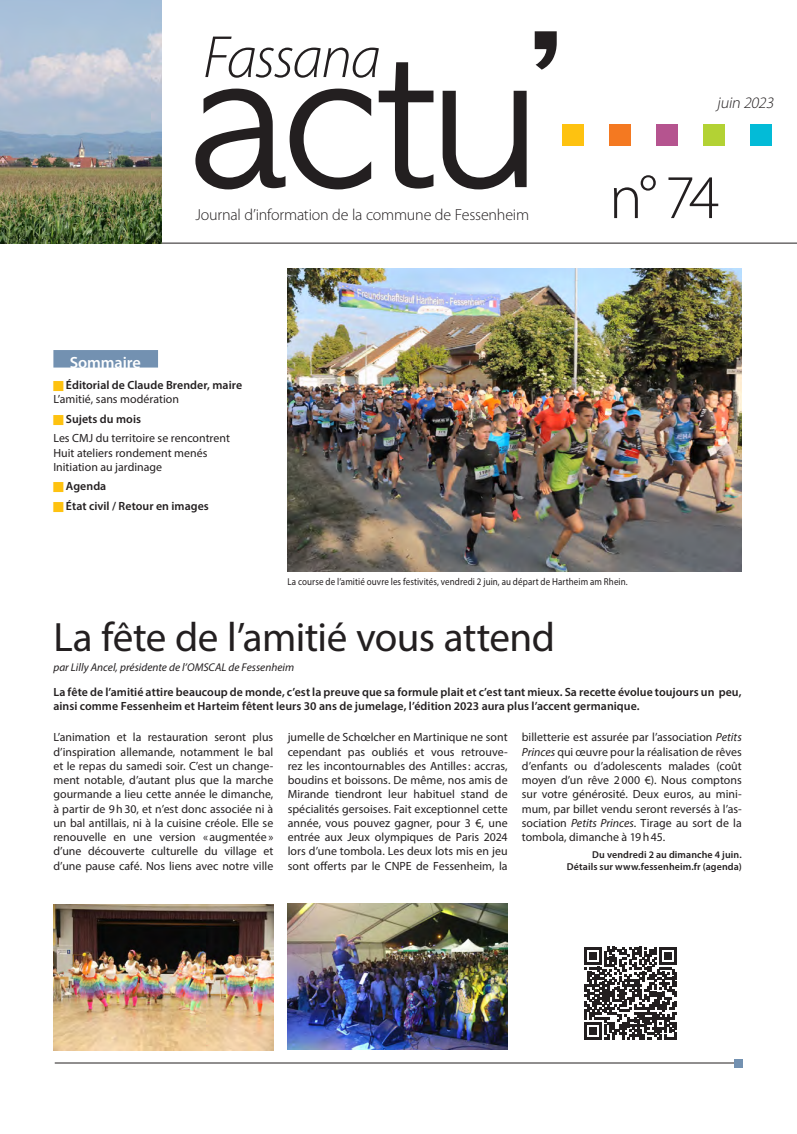
<style>
.page{position:relative;width:797px;height:1134px;background:#fff}
.page>*{position:absolute;margin:0;border:0;box-sizing:border-box;transform-origin:0 0}
.t1{font:180px "Apple Gothic";color:#231f20}
.t2{font:300 62.5px "Myriad Pro";color:#231f20}
.t3{font:italic 300 60px "Myriad Pro";letter-spacing:-.03em;color:#231f20}
.Titre_Une{font:41.12px "Myriad Pro";letter-spacing:-.015em;color:#231f20}
.t4{font:600 16.25px "Myriad Pro";letter-spacing:-.005em;color:#fff}
.t5{font:300 16px "Myriad Pro";letter-spacing:-.015em;color:#231f20}
.Textes_9_5{font:italic 300 16px "Myriad Pro";color:#231f20}
.Textes_9_5-2{font:11.88px/14.2px "Myriad Pro";color:#231f20;text-align:justify}
.Textes_9_5_Sb{font:600 11.88px/14.2px "Myriad Pro";letter-spacing:.005em;color:#231f20}
.Auteur_e_9_Ital{font:italic 11.25px "Myriad Pro";color:#231f20}
.Légende_8{font:10px "Myriad Pro";letter-spacing:.01em;color:#231f20;scale:.9 1}
.t6{font:600 10px/12px "Myriad Pro";letter-spacing:.01em;color:#231f20;text-align:right}
.s1{font-style:italic}
</style>
<div class="page">
<hr style="left:0;top:242px;width:796px;height:1px;background:#231f20">
<img style="left:0;top:0;width:161px;height:243px">
<div style="left:609px;top:124px;width:21px;height:21px;background:#f47921"></div>
<div style="left:656px;top:124px;width:21px;height:21px;background:#b5548f"></div>
<div style="left:703px;top:124px;width:21px;height:21px;background:#b3d234"></div>
<div style="left:561px;top:124px;width:22px;height:21px;background:#fec210"></div>
<div style="left:750px;top:124px;width:21px;height:21px;background:#03bbd7"></div>
<hr style="left:55px;top:1062px;width:687px;height:1px;background:#231f20">
<div style="left:733px;top:1058px;width:9px;height:9px;background:#7391b1"></div>
<div style="left:53px;top:350px;width:105px;height:17px;background:#7391b1"></div>
<img style="left:287px;top:269px;width:454px;height:302px">
<svg style="left:584px;top:946px;width:92px;height:93px"></svg>
<img style="left:54px;top:904px;width:219px;height:145px">
<img style="left:287px;top:903px;width:220px;height:145px">
<p class="t1" style="left:189px;top:20px;width:376px">actu’</p>
<p class="t5" style="left:195px;top:204px;width:335px">Journal d’information de la commune de Fessenheim</p>
<p class="t3" style="left:203px;top:21px;width:179px">Fassana</p>
<p class="t4" style="left:70px;top:352px;width:73px">Sommaire</p>
<p class="Textes_9_5_Sb" style="left:66px;top:377px;width:178px">Éditorial de Claude Brender, maire</p>
<p class="Textes_9_5-2" style="left:53px;top:392px;width:127px">L’amitié, sans modération</p>
<p class="Textes_9_5_Sb" style="left:66px;top:411px;width:77px">Sujets du mois</p>
<p class="Textes_9_5-2" style="left:53px;top:431px;width:178px">Les CMJ du territoire se rencontrent</p>
<p class="Textes_9_5-2" style="left:53px;top:445px;width:155px">Huit ateliers rondement menés</p>
<p class="Textes_9_5-2" style="left:53px;top:459px;width:110px">Initiation au jardinage</p>
<p class="Textes_9_5_Sb" style="left:66px;top:479px;width:42px">Agenda</p>
<p class="Textes_9_5_Sb" style="left:66px;top:498px;width:144px">État civil / Retour en images</p>
<p class="Textes_9_5" style="left:716px;top:93px;width:61px">juin 2023</p>
<p class="t2" style="left:608px;top:159px;width:112px">n° 74</p>
<p class="Légende_8" style="left:287px;top:575px;width:379px">La course de l’amitié ouvre les festivités, vendredi 2 juin, au départ de Hartheim am Rhein.</p>
<p class="Titre_Une" style="left:53px;top:611px;width:503px">La fête de l’amitié vous attend</p>
<p class="Auteur_e_9_Ital" style="left:53px;top:659px;width:242px">par Lilly Ancel, présidente de l’OMSCAL de Fessenheim</p>
<p class="Textes_9_5_Sb" style="left:53px;top:684px;width:689px">La fête de l’amitié attire beaucoup de monde, c’est la preuve que sa formule plait et c’est tant mieux. Sa recette évolue toujours un peu, ainsi comme Fessenheim et Harteim fêtent leurs 30 ans de jumelage, l’édition 2023 aura plus l’accent germanique.</p>
<p class="Textes_9_5-2" style="left:53px;top:730px;width:221px">L’animation et la restauration seront plus d’inspiration allemande, notamment le bal et le repas du samedi soir. C’est un change&shy;ment notable, d’autant plus que la marche gourmande a lieu cette année le dimanche, à partir de 9h30, et n’est donc associée ni à un bal antillais, ni à la cuisine créole. Elle se renouvelle en une version « augmentée » d’une découverte culturelle du village et d’une pause café. Nos liens avec notre ville</p>
<p class="Textes_9_5-2" style="left:287px;top:730px;width:221px">jumelle de Schœlcher en Martinique ne sont cependant pas oubliés et vous retrouve&shy;rez les incontournables des Antilles: accras, boudins et boissons. De même, nos amis de Mirande tiendront leur habituel stand de spécialités gersoises. Fait exceptionnel cette année, vous pouvez gagner, pour 3 €, une entrée aux Jeux olympiques de Paris 2024 lors d’une tombola. Les deux lots mis en jeu sont offerts par le CNPE de Fessenheim, la</p>
<p class="Textes_9_5-2" style="left:521px;top:730px;width:221px">billetterie est assurée par l’association <span class="s1">Petits Princes</span> qui œuvre pour la réalisation de rêves d’enfants ou d’adolescents malades (coût moyen d’un rêve 2000 €). Nous comptons sur votre générosité. Deux euros, au mini&shy;mum, par billet vendu seront reversés à l’as&shy;sociation <span class="s1">Petits Princes</span>. Tirage au sort de la tombola, dimanche à 19h45.</p>
<p class="t6" style="left:566px;top:847px;width:176px">Du vendredi 2 au dimanche 4 juin.<br>Détails sur www.fessenheim.fr (agenda)</p>
</div>
